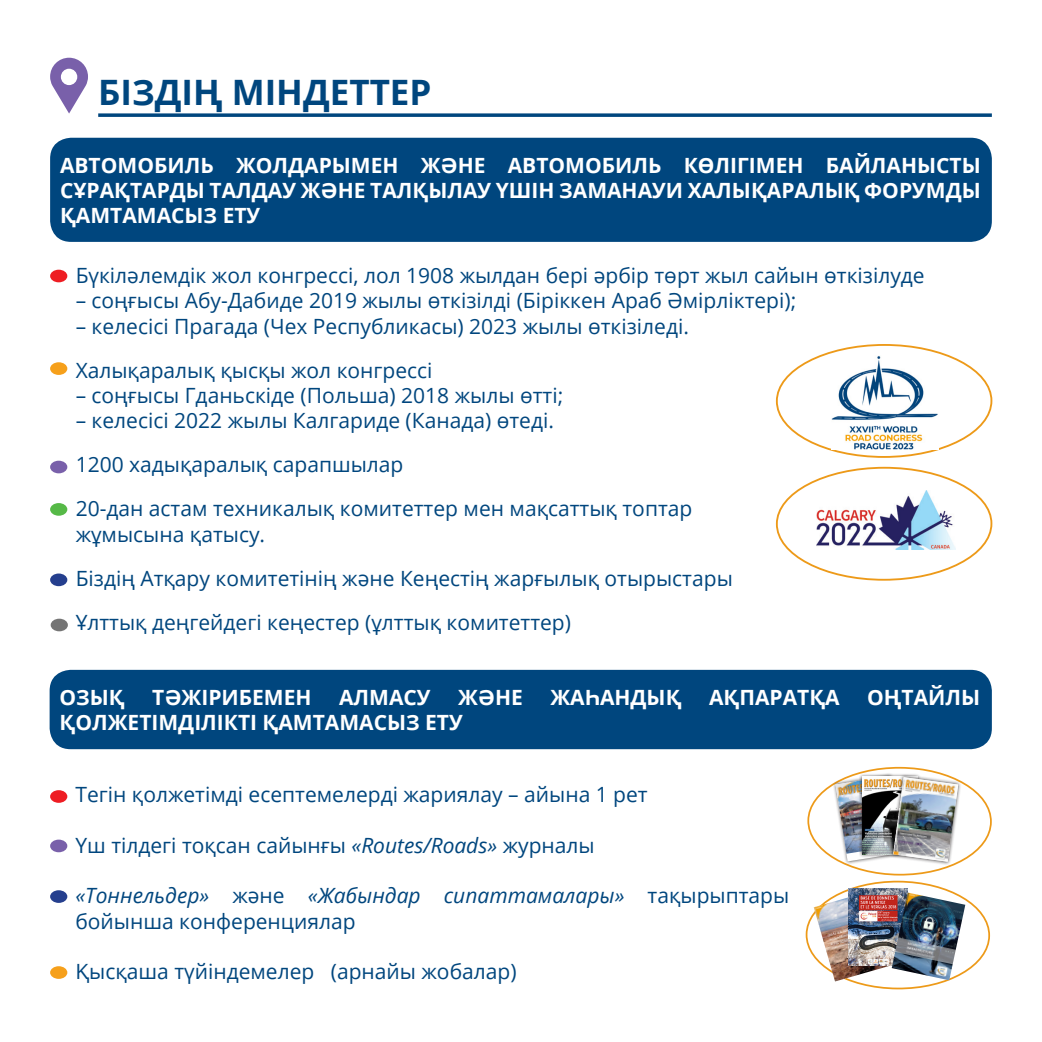
<style>
.page{position:relative;width:1042px;height:1042px;background:#fff}
.page>*{position:absolute;margin:0;border:0;box-sizing:border-box;transform-origin:0 0}
.t1{font:700 35px "Open Sans";color:#00467e}
.t2{font:21px/25.2px "Open Sans";color:#00467e}
.t3{font:700 21px/25.2px "Open Sans";color:#fff;text-align:justify}
.s1{font-style:italic}
</style>
<div class="page">
<svg style="left:806px;top:881px;width:183px;height:108px"></svg>
<div style="left:832px;top:772px;width:73px;height:92px;background:#231f20;opacity:.75"></div>
<div style="left:859px;top:773px;width:61px;height:85px;background:#231f20;opacity:.75"></div>
<div style="left:890px;top:774px;width:71px;height:91px;background:#231f20;opacity:.75"></div>
<img style="left:835px;top:776px;width:123px;height:86px">
<img style="left:893px;top:777px;width:65px;height:85px">
<div style="left:50px;top:138px;width:942px;height:104px;background:#00467e;border-radius:21px"></div>
<div style="left:50px;top:670px;width:942px;height:79px;background:#00467e;border-radius:21px"></div>
<svg style="left:50px;top:58px;width:38px;height:56px"></svg>
<div style="left:50px;top:790px;width:17px;height:13px;background:#ee1d23;border-radius:50%"></div>
<div style="left:50px;top:839px;width:17px;height:13px;background:#7960aa;border-radius:50%"></div>
<div style="left:50px;top:890px;width:17px;height:13px;background:#253f8e;border-radius:50%"></div>
<div style="left:50px;top:966px;width:17px;height:13px;background:#f6a01b;border-radius:50%"></div>
<svg style="left:98px;top:113px;width:894px;height:4px;background:#1f5c8d"></svg>
<img style="left:816px;top:490px;width:139px;height:60px">
<img style="left:831px;top:356px;width:107px;height:93px">
<img style="left:814px;top:891px;width:151px;height:90px">
<img style="left:848px;top:888px;width:59px;height:77px">
<div style="left:50px;top:270px;width:17px;height:12px;background:#ee1d23;border-radius:50%"></div>
<div style="left:50px;top:461px;width:17px;height:12px;background:#7960aa;border-radius:50%"></div>
<div style="left:51px;top:619px;width:17px;height:12px;background:#757575;border-radius:50%"></div>
<div style="left:50px;top:503px;width:17px;height:13px;background:#56b947;border-radius:50%"></div>
<div style="left:50px;top:573px;width:17px;height:13px;background:#253f8e;border-radius:50%"></div>
<div style="left:50px;top:362px;width:17px;height:13px;background:#f6a01b;border-radius:50%"></div>
<p class="t1" style="left:98px;top:68px;width:335px">БІЗДІҢ МІНДЕТТЕР</p>
<p class="t3" style="left:60px;top:152px;width:922px">АВТОМОБИЛЬ ЖОЛДАРЫМЕН ЖӘНЕ АВТОМОБИЛЬ КӨЛІГІМЕН БАЙЛАНЫСТЫ СҰРАҚТАРДЫ ТАЛДАУ ЖӘНЕ ТАЛҚЫЛАУ ҮШІН ЗАМАНАУИ ХАЛЫҚАРАЛЫҚ ФОРУМДЫ ҚАМТАМАСЫЗ ЕТУ</p>
<p class="t2" style="left:76px;top:262px;width:850px">Бүкіләлемдік жол конгрессі, лол 1908 жылдан бері әрбір төрт жыл сайын өткізілуде</p>
<p class="t2" style="left:76px;top:288px;width:722px">– соңғысы Абу-Дабиде 2019 жылы өткізілді (Біріккен Араб Әмірліктері);</p>
<p class="t2" style="left:76px;top:313px;width:615px">– келесісі Прагада (Чех Республикасы) 2023 жылы өткізіледі.</p>
<p class="t2" style="left:76px;top:357px;width:358px">Халықаралық қысқы жол конгрессі</p>
<p class="t2" style="left:76px;top:382px;width:489px">– соңғысы Гданьскіде (Польша) 2018 жылы өтті;</p>
<p class="t2" style="left:76px;top:407px;width:480px">– келесісі 2022 жылы Калгариде (Канада) өтеді.</p>
<p class="t2" style="left:76px;top:451px;width:329px">1200 хадықаралық сарапшылар</p>
<p class="t2" style="left:76px;top:496px;width:618px">20-дан астам техникалық комитеттер мен мақсаттық топтар жұмысына қатысу.</p>
<p class="t2" style="left:76px;top:565px;width:659px">Біздің Атқару комитетінің және Кеңестің жарғылық отырыстары</p>
<p class="t2" style="left:76px;top:609px;width:497px">Ұлттық деңгейдегі кеңестер (ұлттық комитеттер)</p>
<p class="t3" style="left:60px;top:684px;width:67px">ОЗЫҚ</p>
<p class="t3" style="left:152px;top:684px;width:161px">ТӘЖІРИБЕМЕН</p>
<p class="t3" style="left:339px;top:684px;width:93px">АЛМАСУ</p>
<p class="t3" style="left:458px;top:684px;width:66px">ЖӘНЕ</p>
<p class="t3" style="left:550px;top:684px;width:133px">ЖАҺАНДЫҚ</p>
<p class="t3" style="left:709px;top:684px;width:132px">АҚПАРАТҚА</p>
<p class="t3" style="left:867px;top:684px;width:114px">ОҢТАЙЛЫ</p>
<p class="t3" style="left:60px;top:709px;width:405px">ҚОЛЖЕТІМДІЛІКТІ ҚАМТАМАСЫЗ ЕТУ</p>
<p class="t2" style="left:75px;top:782px;width:574px">Тегін қолжетімді есептемелерді жариялау – айына 1 рет</p>
<p class="t2" style="left:75px;top:832px;width:521px">Үш тілдегі тоқсан сайынғы <span class="s1">«Routes/Roads»</span> журналы</p>
<p class="t2" style="left:75px;top:882px;width:715px"><span class="s1">«Тоннельдер»</span> және <span class="s1">«Жабындар сипаттамалары»</span> тақырыптары бойынша конференциялар</p>
<p class="t2" style="left:75px;top:958px;width:443px">Қысқаша түйіндемелер (арнайы жобалар)</p>
</div>
